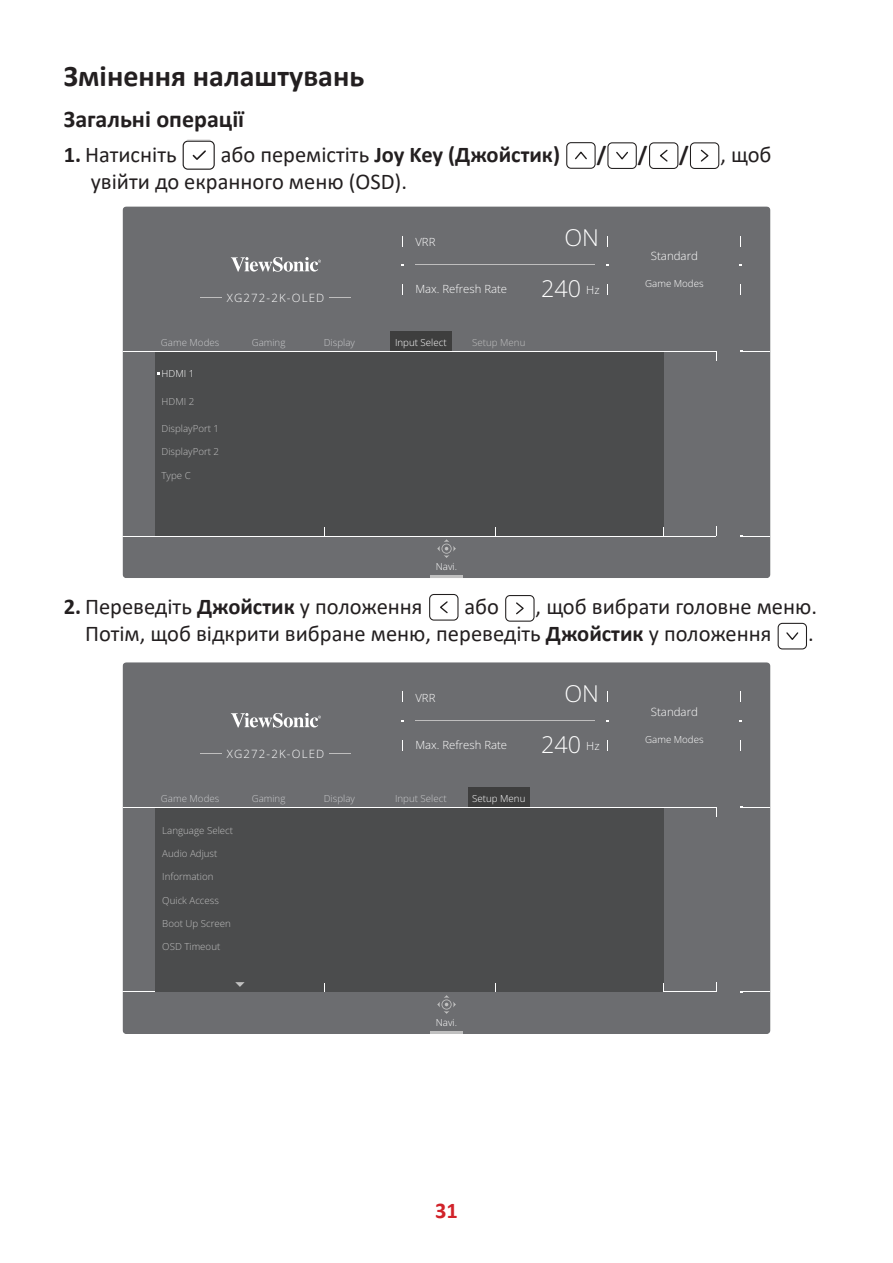
<style>
.page{position:relative;width:893px;height:1263px;background:#fff}
.page>*{position:absolute;margin:0;border:0;box-sizing:border-box;transform-origin:0 0}
.t1{font:700 30px "Calibri";color:#231f20}
.t2{font:700 24px "Calibri";color:#231f20}
.t3{font:300 23.4px/50.4px "Open Sans";color:#fff}
.t4{font:22.5px/27px "Calibri";color:#231f20}
.t5{font:700 22.5px "Calibri";color:#231f20}
.t6{font:700 22.5px "Calibri";color:#d1232a}
.t7{font:300 11.55px "Open Sans";letter-spacing:.1em;color:#fff}
.t8{font:300 11.55px "Open Sans";color:#fff}
.t9{font:300 11.4px "Open Sans";color:#fff}
.t10{font:300 9.75px "Open Sans";color:#c0c0c0}
.t11{font:300 9.75px "Open Sans";color:#c8c9cb}
.t12{font:300 9.75px "Open Sans";color:#fff}
.s1{font-weight:700}
.s2{font-weight:400}
</style>
<div class="page">
<div style="left:183px;top:141px;width:32px;height:29px;border:1px solid #211e1e;border-radius:5px"></div>
<svg style="left:192px;top:150px;width:14px;height:10px"></svg>
<div style="left:566px;top:142px;width:30px;height:27px;border:1px solid #211e1e;border-radius:4px"></div>
<svg style="left:575px;top:151px;width:12px;height:9px"></svg>
<div style="left:607px;top:142px;width:30px;height:27px;border:1px solid #211e1e;border-radius:4px"></div>
<svg style="left:616px;top:151px;width:12px;height:9px"></svg>
<div style="left:649px;top:142px;width:29px;height:27px;border:1px solid #211e1e;border-radius:4px"></div>
<svg style="left:660px;top:149px;width:8px;height:13px"></svg>
<div style="left:690px;top:142px;width:29px;height:27px;border:1px solid #211e1e;border-radius:4px"></div>
<svg style="left:700px;top:149px;width:9px;height:13px"></svg>
<div style="left:123px;top:206px;width:647px;height:372px;background:#6c6d70"></div>
<div style="left:390px;top:331px;width:62px;height:20px;background:#3e3e3e"></div>
<hr style="left:122px;top:536px;width:594px;height:1px;background:#fff">
<svg style="left:740px;top:351px;width:30px;height:1px"></svg>
<svg style="left:740px;top:535px;width:30px;height:2px"></svg>
<div style="left:155px;top:352px;width:509px;height:184px;background:#4b4c4d"></div>
<hr style="left:123px;top:351px;width:593px;height:1px;background:#fff">
<svg style="left:329px;top:298px;width:22px;height:1px"></svg>
<svg style="left:200px;top:298px;width:22px;height:1px"></svg>
<svg style="left:231px;top:257px;width:90px;height:15px"></svg>
<hr style="left:430px;top:576px;width:32px;height:2px;background:#c0c0c0">
<svg style="left:437px;top:539px;width:19px;height:19px"></svg>
<hr style="left:415px;top:264px;width:180px;height:1px;background:#bfbebe">
<div style="left:429px;top:594px;width:29px;height:27px;border:1px solid #211e1e;border-radius:4px"></div>
<svg style="left:440px;top:601px;width:8px;height:13px"></svg>
<div style="left:505px;top:595px;width:30px;height:27px;border:1px solid #211e1e;border-radius:4px"></div>
<svg style="left:516px;top:602px;width:8px;height:13px"></svg>
<div style="left:778px;top:623px;width:29px;height:26px;border:1px solid #211e1e;border-radius:4px"></div>
<svg style="left:786px;top:632px;width:13px;height:8px"></svg>
<div style="left:123px;top:662px;width:647px;height:372px;background:#6c6d70"></div>
<div style="left:468px;top:787px;width:61px;height:20px;background:#3e3e3e"></div>
<hr style="left:122px;top:992px;width:594px;height:1px;background:#fff">
<svg style="left:740px;top:806px;width:30px;height:2px"></svg>
<svg style="left:740px;top:991px;width:30px;height:2px"></svg>
<div style="left:155px;top:807px;width:509px;height:185px;background:#4b4c4d"></div>
<hr style="left:123px;top:807px;width:593px;height:1px;background:#fff">
<svg style="left:329px;top:753px;width:22px;height:1px"></svg>
<svg style="left:200px;top:753px;width:22px;height:1px"></svg>
<svg style="left:231px;top:713px;width:90px;height:14px"></svg>
<hr style="left:430px;top:1031px;width:32px;height:3px;background:#c0c0c0">
<svg style="left:437px;top:995px;width:19px;height:19px"></svg>
<hr style="left:415px;top:720px;width:180px;height:1px;background:#bfbebe">
<svg style="left:235px;top:982px;width:10px;height:5px"></svg>
<h1 class="t1" style="left:64px;top:55px;width:302px">Змінення налаштувань</h1>
<p class="t2" style="left:64px;top:102px;width:182px">Загальні операції</p>
<p class="t4" style="left:64px;top:141px;width:114px"><span class="s1">1.</span> Натисніть</p>
<p class="t5" style="left:221px;top:139px;width:341px"><span class="s2">або перемістіть</span> Joy Key (Джойстик)</p>
<p class="t5" style="left:597px;top:139px;width:11px">/</p>
<p class="t5" style="left:638px;top:139px;width:11px">/</p>
<p class="t5" style="left:679px;top:139px;width:11px">/</p>
<p class="t4" style="left:720px;top:141px;width:53px">, щоб</p>
<p class="t4" style="left:91px;top:168px;width:318px">увійти до екранного меню (OSD).</p>
<p class="t7" style="left:227px;top:290px;width:99px">XG272-2K-OLED</p>
<p class="t3" style="left:541px;top:212px;width:59px;text-indent:23px">ON<br>240</p>
<p class="t9" style="left:415px;top:234px;width:22px">VRR</p>
<p class="t9" style="left:415px;top:281px;width:93px">Max. Refresh Rate</p>
<p class="t9" style="left:586px;top:282px;width:15px">Hz</p>
<p class="t11" style="left:161px;top:336px;width:60px">Game Modes</p>
<p class="t11" style="left:252px;top:336px;width:35px">Gaming</p>
<p class="t11" style="left:324px;top:336px;width:33px">Display</p>
<p class="t12" style="left:395px;top:336px;width:53px">Input Select</p>
<p class="t10" style="left:472px;top:336px;width:55px">Setup Menu</p>
<p class="t12" style="left:161px;top:367px;width:34px">HDMI 1</p>
<p class="t10" style="left:161px;top:394px;width:34px">HDMI 2</p>
<p class="t10" style="left:161px;top:422px;width:59px">DisplayPort 1</p>
<p class="t10" style="left:161px;top:445px;width:59px">DisplayPort 2</p>
<p class="t10" style="left:161px;top:468px;width:31px">Type C</p>
<p class="t12" style="left:436px;top:560px;width:23px">Navi.</p>
<p class="t8" style="left:651px;top:248px;width:49px">Standard</p>
<p class="t12" style="left:645px;top:276px;width:60px">Game Modes</p>
<p class="t4" style="left:64px;top:592px;width:360px"><span class="s1">2.</span> Переведіть <span class="s1">Джойстик</span> у положення</p>
<p class="t4" style="left:464px;top:592px;width:36px">або</p>
<p class="t4" style="left:85px;top:592px;width:734px;text-indent:451px">, щоб вибрати головне меню.<br>Потім, щоб відкрити вибране меню, переведіть <span class="s1">Джойстик</span> у положення</p>
<p class="t4" style="left:808px;top:619px;width:7px">.</p>
<p class="t7" style="left:227px;top:746px;width:99px">XG272-2K-OLED</p>
<p class="t3" style="left:541px;top:668px;width:59px;text-indent:23px">ON<br>240</p>
<p class="t9" style="left:415px;top:690px;width:22px">VRR</p>
<p class="t9" style="left:415px;top:737px;width:93px">Max. Refresh Rate</p>
<p class="t9" style="left:586px;top:738px;width:15px">Hz</p>
<p class="t11" style="left:161px;top:792px;width:60px">Game Modes</p>
<p class="t11" style="left:252px;top:792px;width:35px">Gaming</p>
<p class="t11" style="left:324px;top:792px;width:33px">Display</p>
<p class="t11" style="left:395px;top:792px;width:53px">Input Select</p>
<p class="t12" style="left:472px;top:792px;width:55px">Setup Menu</p>
<p class="t10" style="left:162px;top:823px;width:72px">Language Select</p>
<p class="t10" style="left:162px;top:847px;width:57px">Audio Adjust</p>
<p class="t10" style="left:162px;top:870px;width:53px">Information</p>
<p class="t10" style="left:162px;top:893px;width:58px">Quick Access</p>
<p class="t10" style="left:162px;top:917px;width:70px">Boot Up Screen</p>
<p class="t10" style="left:162px;top:940px;width:59px">OSD Timeout</p>
<p class="t12" style="left:436px;top:1015px;width:23px">Navi.</p>
<p class="t8" style="left:651px;top:704px;width:49px">Standard</p>
<p class="t12" style="left:645px;top:732px;width:60px">Game Modes</p>
<p class="t6" style="left:435px;top:1194px;width:24px">31</p>
</div>
